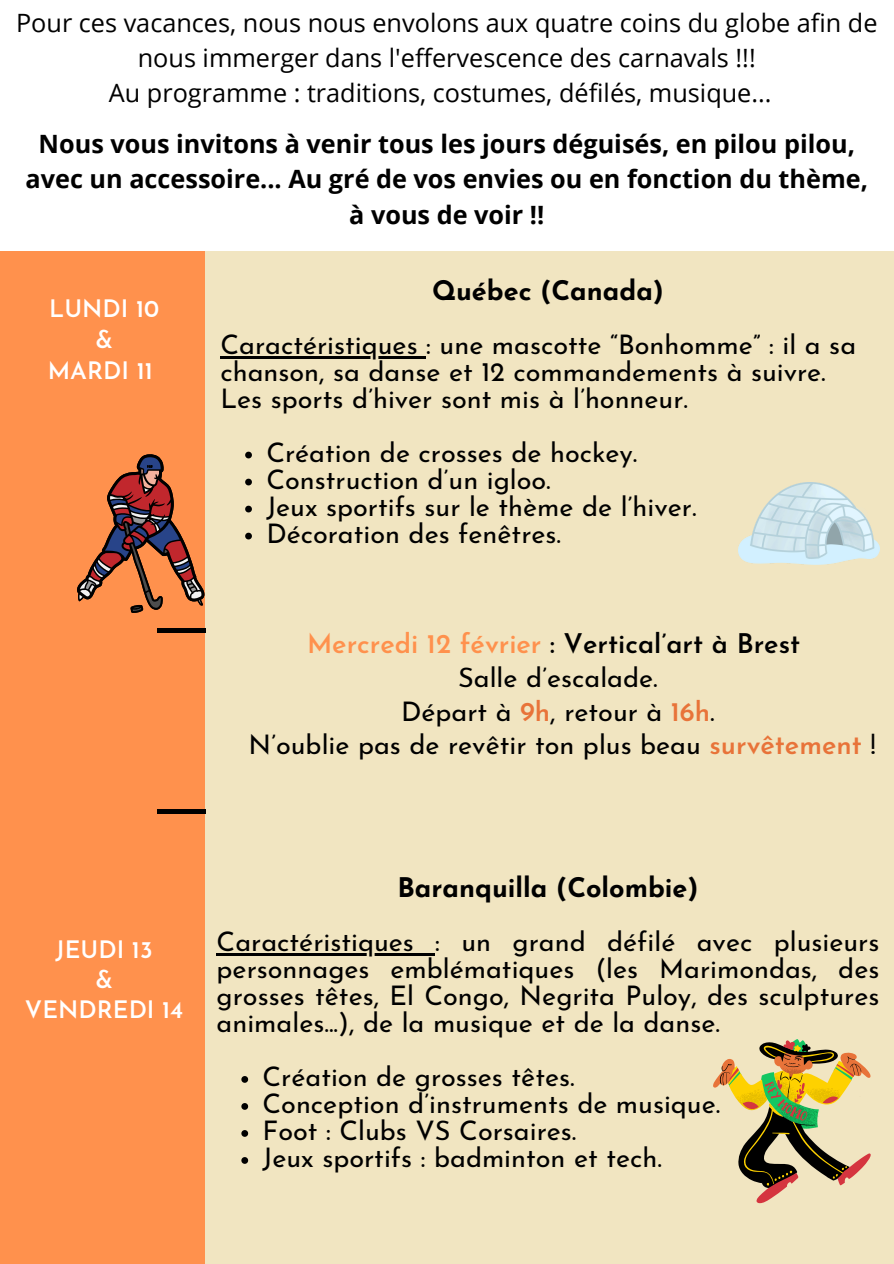
<style>
.page{position:relative;width:894px;height:1264px;background:#fff}
.page>*{position:absolute;margin:0;border:0;box-sizing:border-box;transform-origin:0 0}
.t1{font:27px/27px "Josefin Sans";color:#000}
.t2{font:600 27px "Josefin Sans";color:#000}
.t3{font:700 27px "Josefin Sans";color:#000}
.t4{font:25.2px/35.2px "Open Sans";color:#000;text-align:center}
.t5{font:700 25.2px/35.2px "Open Sans";color:#000;text-align:center}
.t6{font:600 24px "Josefin Sans";color:#fff}
.s1{color:#ff914d}
.s2{font-weight:600;color:#e87339}
</style>
<div class="page">
<div style="left:0;top:0;width:893px;height:1263px;background:#f1e5c1"></div>
<div style="left:0;top:0;width:205px;height:1263px;background:#ff914d"></div>
<div style="left:0;top:0;width:893px;height:250px;background:#fff"></div>
<hr style="left:157px;top:628px;width:48px;height:4px;background:#000">
<svg style="left:713px;top:1039px;width:158px;height:164px"></svg>
<svg style="left:77px;top:454px;width:128px;height:159px"></svg>
<hr style="left:220px;top:356px;width:206px;height:2px;background:#000">
<svg style="left:245px;top:451px;width:7px;height:7px"></svg>
<svg style="left:245px;top:478px;width:7px;height:7px"></svg>
<svg style="left:245px;top:505px;width:7px;height:7px"></svg>
<svg style="left:245px;top:532px;width:7px;height:7px"></svg>
<img style="left:738px;top:482px;width:141px;height:83px">
<hr style="left:216px;top:953px;width:219px;height:2px;background:#000">
<svg style="left:241px;top:1076px;width:7px;height:6px"></svg>
<svg style="left:241px;top:1103px;width:7px;height:6px"></svg>
<svg style="left:241px;top:1130px;width:7px;height:6px"></svg>
<svg style="left:241px;top:1157px;width:7px;height:6px"></svg>
<hr style="left:157px;top:809px;width:48px;height:4px;background:#000">
<p class="t4" style="left:16px;top:4px;width:862px">Pour ces vacances, nous nous envolons aux quatre coins du globe afin de nous immerger dans l'effervescence des carnavals !!!<br>Au programme : traditions, costumes, défilés, musique...</p>
<p class="t5" style="left:26px;top:126px;width:843px">Nous vous invitons à venir tous les jours déguisés, en pilou pilou, avec un accessoire... Au gré de vos envies ou en fonction du thème, à vous de voir !!</p>
<h2 class="t6" style="left:49px;top:299px;width:111px">LUNDI 10</h2>
<h1 class="t6" style="left:95px;top:329px;width:19px">&amp;</h1>
<p class="t6" style="left:48px;top:360px;width:107px">MARDI 11</p>
<h1 class="t3" style="left:432px;top:279px;width:233px">Québec (Canada)</h1>
<h2 class="t1" style="left:220px;top:333px;width:637px">Caractéristiques : une mascotte “Bonhomme” : il a sa chanson, sa danse et 12 commandements à suivre.<br>Les sports d’hiver sont mis à l’honneur.</h2>
<p class="t1" style="left:266px;top:441px;width:372px">Création de crosses de hockey.</p>
<p class="t1" style="left:266px;top:468px;width:286px">Construction d’un igloo.</p>
<p class="t1" style="left:266px;top:495px;width:431px">Jeux sportifs sur le thème de l’hiver.</p>
<p class="t1" style="left:266px;top:522px;width:296px">Décoration des fenêtres.</p>
<p class="t2" style="left:307px;top:632px;width:494px"><span class="s1">Mercredi 12 février</span> : Vertical’art à Brest</p>
<p class="t1" style="left:458px;top:666px;width:201px">Salle d’escalade.</p>
<p class="t1" style="left:401px;top:700px;width:315px">Départ à <span class="s2">9h</span>, retour à <span class="s2">16h</span>.</p>
<p class="t1" style="left:248px;top:734px;width:628px">N’oublie pas de revêtir ton plus beau <span class="s2">survêtement</span> !</p>
<p class="t6" style="left:56px;top:939px;width:98px">JEUDI 13</p>
<p class="t6" style="left:95px;top:970px;width:19px">&amp;</p>
<p class="t6" style="left:25px;top:1000px;width:160px">VENDREDI 14</p>
<p class="t3" style="left:397px;top:876px;width:302px">Baranquilla (Colombie)</p>
<h2 class="t1" style="left:216px;top:930px;width:664px;text-align:justify">Caractéristiques : un grand défilé avec plusieurs personnages emblématiques (les Marimondas, des grosses têtes, El Congo, Negrita Puloy, des sculptures animales...), de la musique et de la danse.</h2>
<h1 class="t1" style="left:262px;top:1065px;width:313px">Création de grosses têtes.</h1>
<h2 class="t1" style="left:262px;top:1092px;width:459px">Conception d’instruments de musique.</h2>
<p class="t1" style="left:262px;top:1119px;width:315px">Foot : Clubs VS Corsaires.</p>
<p class="t1" style="left:262px;top:1146px;width:401px">Jeux sportifs : badminton et tech.</p>
</div>
